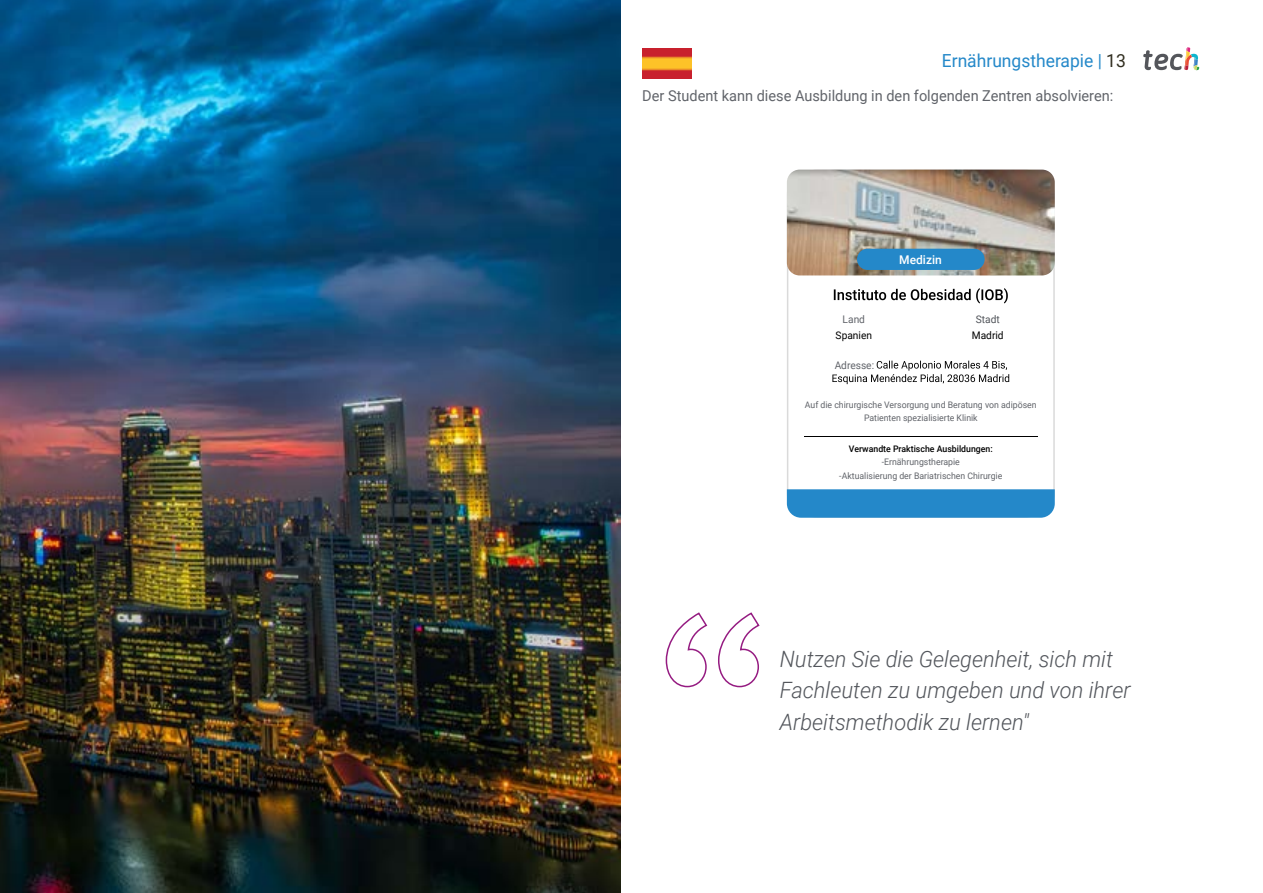
<style>
.page{position:relative;width:1263px;height:893px;background:#fff}
.page>*{position:absolute;margin:0;border:0;box-sizing:border-box;transform-origin:0 0}
.t1{font:italic 300 22.5px/31.5px "Roboto";color:#52555b}
.t2{font:18px "Roboto";color:#2488c9}
.t3{font:15px "Roboto";color:#61646a}
.t4{font:500 12px "Roboto";color:#fff}
.t5{font:10.5px "Roboto";color:#000}
.t6{font:10.5px "Roboto";color:#61646a}
.t7{font:10.5px "Roboto";color:#52555b}
.t8{font:9px/13.5px "Roboto";color:#61646a;text-align:center}
.t9{font:500 9px "Roboto";color:#000}
.s1{color:#312e20}
</style>
<div class="page">
<svg style="left:1143px;top:47px;width:56px;height:24px"></svg>
<img style="left:642px;top:49px;width:49px;height:30px">
<img style="left:0;top:0;width:621px;height:893px">
<svg style="left:786px;top:169px;width:269px;height:336px"></svg>
<img style="left:787px;top:170px;width:268px;height:105px">
<div style="left:857px;top:249px;width:127px;height:21px;background:#2488c9;border-radius:11px"></div>
<svg style="left:787px;top:489px;width:268px;height:29px;background:#2a8bca"></svg>
<hr style="left:804px;top:436px;width:234px;height:1px;background:#000">
<svg style="left:834px;top:288px;width:174px;height:15px"></svg>
<svg style="left:832px;top:361px;width:177px;height:23px"></svg>
<svg style="left:665px;top:612px;width:95px;height:76px"></svg>
<h2 class="t2" style="left:942px;top:48px;width:186px">Ernährungstherapie | <span class="s1">13</span></h2>
<h3 class="t3" style="left:642px;top:86px;width:472px">Der Student kann diese Ausbildung in den folgenden Zentren absolvieren:</h3>
<p class="t6" style="left:843px;top:312px;width:24px">Land</p>
<p class="t5" style="left:836px;top:328px;width:38px">Spanien</p>
<h3 class="t4" style="left:899px;top:251px;width:44px">Medizin</h3>
<p class="t7" style="left:976px;top:312px;width:25px">Stadt</p>
<p class="t5" style="left:972px;top:328px;width:33px">Madrid</p>
<p class="t6" style="left:835px;top:357px;width:41px">Adresse:</p>
<p class="t8" style="left:805px;top:398px;width:233px">Auf die chirurgische Versorgung und Beratung von adipösen<br>Patienten spezialisierte Klinik</p>
<p class="t9" style="left:849px;top:443px;width:145px">Verwandte Praktische Ausbildungen:</p>
<p class="t8" style="left:839px;top:455px;width:165px">-Ernährungstherapie<br>-Aktualisierung der Bariatrischen Chirurgie</p>
<h1 class="t1" style="left:780px;top:642px;width:352px">Nutzen Sie die Gelegenheit, sich mit<br>Fachleuten zu umgeben und von ihrer<br>Arbeitsmethodik zu lernen"</h1>
</div>
